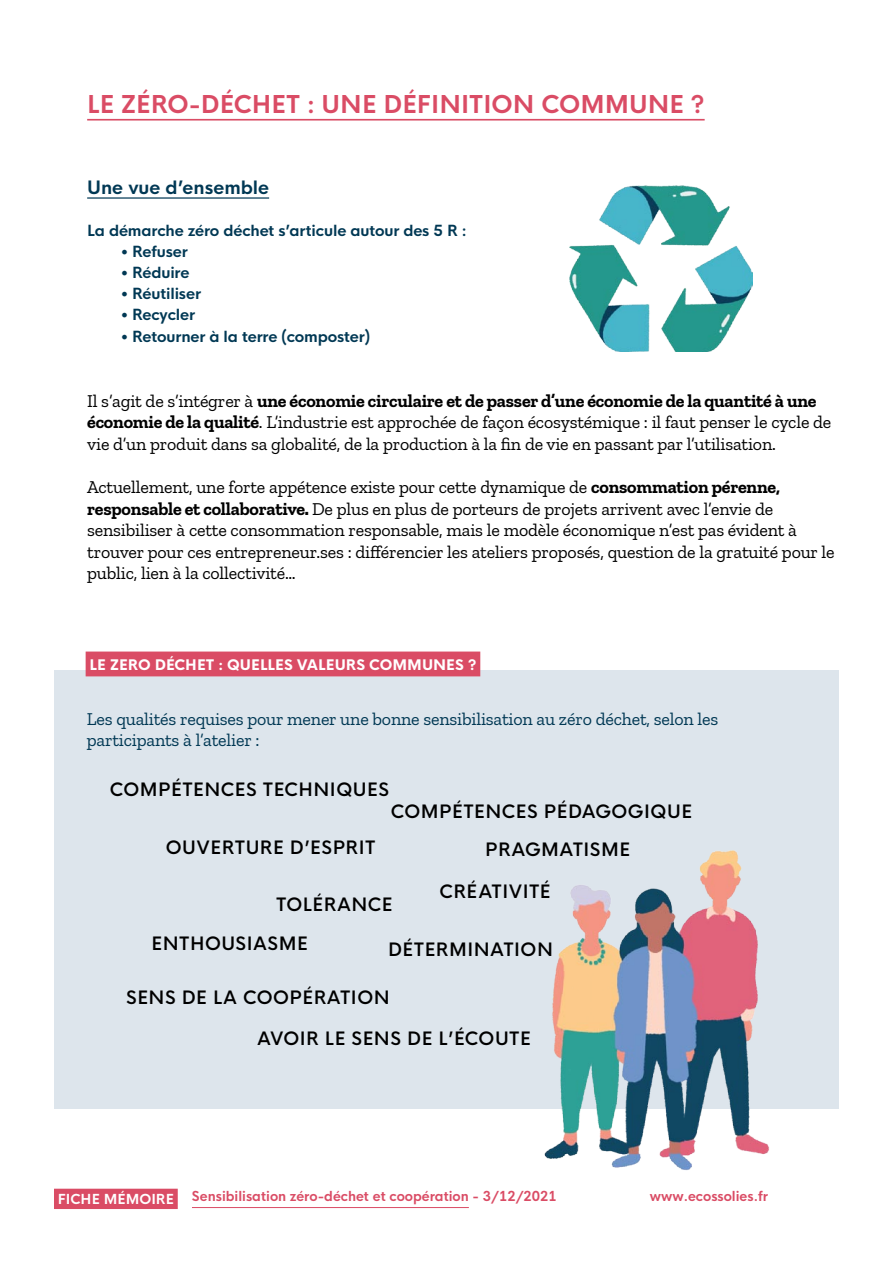
<style>
.page{position:relative;width:893px;height:1263px;background:#fff}
.page>*{position:absolute;margin:0;border:0;box-sizing:border-box;transform-origin:0 0}
.t1{font:700 24px "HK Nova";color:#da4c65}
.t2{font:18px/21.6px "Zilla Slab";letter-spacing:-.01em;color:#000}
.t3{font:600 18px "HK Nova";letter-spacing:.025em;color:#000}
.t4{font:18px/21.6px "Zilla Slab";letter-spacing:-.01em;color:#003854}
.t5{font:700 18px "HK Nova";color:#003854}
.t6{font:700 15px "HK Nova";letter-spacing:-.01em;color:#003854}
.t7{font:800 14.25px "HK Nova";color:#fff}
.t8{font:700 13.5px "HK Nova";color:#da4c65;scale:.96 1}
.t9{font:700 13.5px "HK Nova";color:#fff}
.s1{font-weight:700}
</style>
<div class="page">
<hr style="left:192px;top:1207px;width:277px;height:1px;background:#da4c65">
<div style="left:54px;top:1189px;width:124px;height:20px;background:#da4c65"></div>
<div style="left:54px;top:670px;width:785px;height:438px;background:#dde5ec"></div>
<hr style="left:87px;top:119px;width:618px;height:2px;background:#da4c65">
<hr style="left:87px;top:197px;width:182px;height:2px;background:#003854">
<img style="left:570px;top:186px;width:183px;height:165px">
<img style="left:496px;top:850px;width:321px;height:320px">
<div style="left:86px;top:651px;width:394px;height:25px;background:#da4c65"></div>
<h1 class="t1" style="left:87px;top:83px;width:619px">LE ZÉRO-DÉCHET : UNE DÉFINITION COMMUNE ?</h1>
<p class="t5" style="left:87px;top:171px;width:183px">Une vue d’ensemble</p>
<p class="t6" style="left:87px;top:218px;width:381px">La démarche zéro déchet s’articule autour des 5 R :</p>
<p class="t6" style="left:121px;top:239px;width:68px">• Refuser</p>
<p class="t6" style="left:121px;top:260px;width:70px">• Réduire</p>
<p class="t6" style="left:121px;top:281px;width:81px">• Réutiliser</p>
<p class="t6" style="left:121px;top:302px;width:76px">• Recycler</p>
<p class="t6" style="left:121px;top:323px;width:250px">• Retourner à la terre (composter)</p>
<p class="t2" style="left:87px;top:390px;width:746px">Il s’agit de s’intégrer à <span class="s1">une économie circulaire et de passer d’une économie de la quantité à une économie de la qualité</span>. L’industrie est approchée de façon écosystémique : il faut penser le cycle de vie d’un produit dans sa globalité, de la production à la fin de vie en passant par l’utilisation.</p>
<p class="t2" style="left:87px;top:476px;width:749px">Actuellement, une forte appétence existe pour cette dynamique de <span class="s1">consommation pérenne, responsable et collaborative.</span> De plus en plus de porteurs de projets arrivent avec l’envie de sensibiliser à cette consommation responsable, mais le modèle économique n’est pas évident à trouver pour ces entrepreneur.ses : différencier les ateliers proposés, question de la gratuité pour le public, lien à la collectivité…</p>
<p class="t7" style="left:90px;top:652px;width:388px">LE ZERO DÉCHET : QUELLES VALEURS COMMUNES ?</p>
<p class="t4" style="left:87px;top:708px;width:633px">Les qualités requises pour mener une bonne sensibilisation au zéro déchet, selon les participants à l’atelier :</p>
<p class="t3" style="left:110px;top:774px;width:281px">COMPÉTENCES TECHNIQUES</p>
<p class="t3" style="left:391px;top:796px;width:303px">COMPÉTENCES PÉDAGOGIQUE</p>
<p class="t3" style="left:166px;top:832px;width:211px">OUVERTURE D’ESPRIT</p>
<p class="t3" style="left:276px;top:889px;width:118px">TOLÉRANCE</p>
<p class="t3" style="left:485px;top:833px;width:146px">PRAGMATISME</p>
<p class="t3" style="left:439px;top:876px;width:113px">CRÉATIVITÉ</p>
<p class="t3" style="left:151px;top:928px;width:158px">ENTHOUSIASME</p>
<p class="t3" style="left:388px;top:934px;width:166px">DÉTERMINATION</p>
<p class="t3" style="left:126px;top:982px;width:265px">SENS DE LA COOPÉRATION</p>
<p class="t3" style="left:257px;top:1023px;width:275px">AVOIR LE SENS DE L’ÉCOUTE</p>
<p class="t9" style="left:58px;top:1187px;width:118px">FICHE MÉMOIRE</p>
<p class="t8" style="left:192px;top:1185px;width:382px">Sensibilisation zéro-déchet et coopération - 3/12/2021</p>
<p class="t8" style="left:650px;top:1185px;width:125px">www.ecossolies.fr</p>
</div>
